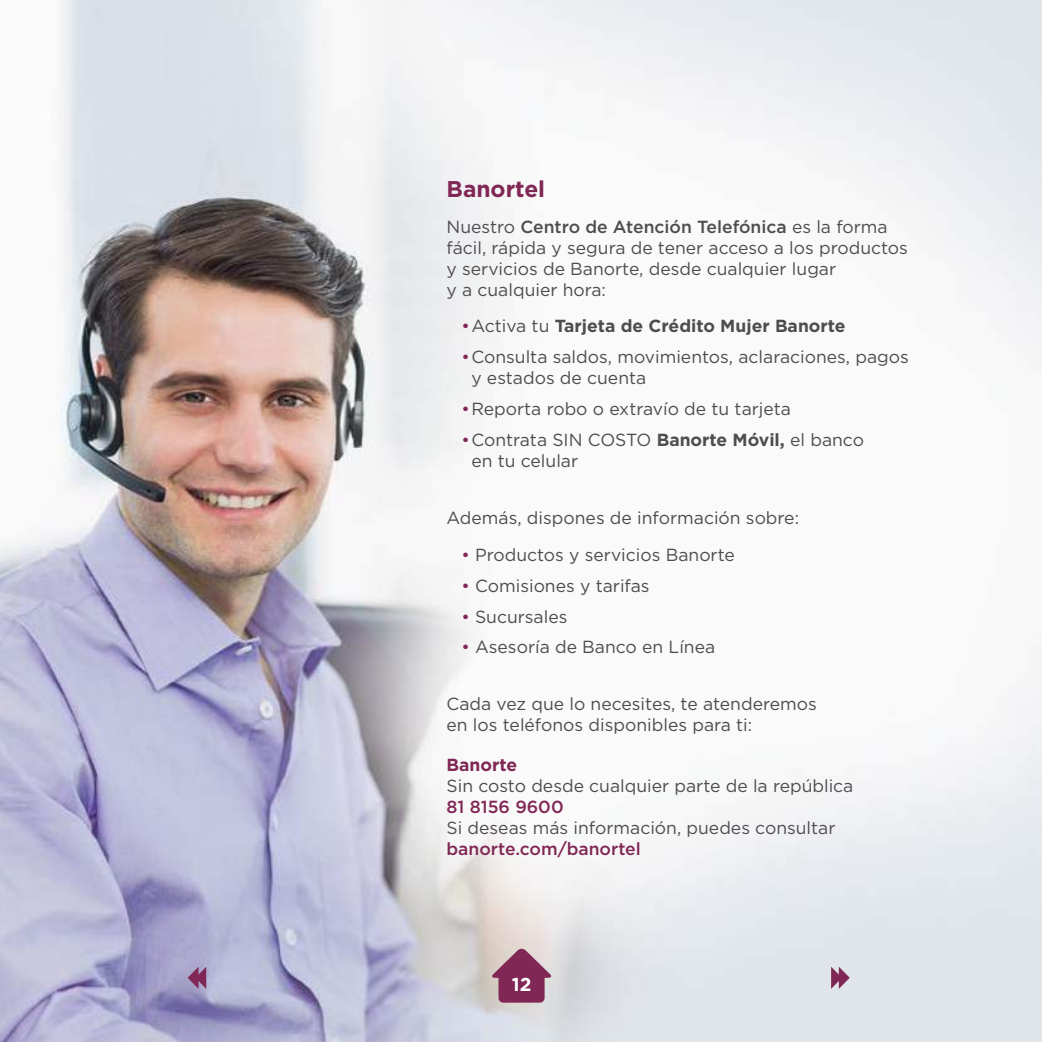
<style>
.page{position:relative;width:1042px;height:1042px;background:#fff}
.page>*{position:absolute;margin:0;border:0;box-sizing:border-box;transform-origin:0 0}
.t1{font:700 22.75px "Gotham";color:#802755}
.t2{font:700 18.72px "Gotham";color:#fff}
.t3{font:17.5px/21px "Gotham";color:#4d4d4f}
.t4{font:700 17.5px "Gotham";color:#4d4d4f}
.t5{font:500 17.5px "Gotham";color:#802755}
.t6{font:700 17.5px "Gotham";color:#802755}
.s1{font-weight:500}
.s2{font-weight:400;color:#802755}
.s3{font-weight:400}
.s4{color:#802755}
.s5{font-weight:700}
</style>
<div class="page">
<img style="left:0;top:0;width:1042px;height:1042px">
<svg style="left:188px;top:966px;width:18px;height:23px"></svg>
<svg style="left:831px;top:966px;width:19px;height:23px"></svg>
<svg style="left:492px;top:948px;width:59px;height:54px;background:#9f627f"></svg>
<h1 class="t1" style="left:446px;top:174px;width:100px">Banortel</h1>
<p class="t3" style="left:446px;top:216px;width:463px">Nuestro <span class="s1">Centro de Atención Telefónica</span> es la forma fácil, rápida y segura de tener acceso a los productos y servicios de Banorte, desde cualquier lugar<br>y a cualquier hora:</p>
<p class="t4" style="left:461px;top:315px;width:386px"><span class="s2">•</span><span class="s3">Activa tu</span> Tarjeta de Crédito Mujer Banorte</p>
<p class="t3" style="left:471px;top:346px;width:439px;text-indent:-10px"><span class="s4">•</span>Consulta saldos, movimientos, aclaraciones, pagos y estados de cuenta</p>
<p class="t3" style="left:461px;top:398px;width:331px"><span class="s4">•</span>Reporta robo o extravío de tu tarjeta</p>
<p class="t3" style="left:471px;top:429px;width:394px;text-indent:-10px"><span class="s4">•</span>Contrata SIN COSTO <span class="s5">Banorte Móvil,</span> el banco en tu celular</p>
<p class="t3" style="left:446px;top:507px;width:354px">Además, dispones de información sobre:</p>
<p class="t3" style="left:461px;top:543px;width:275px"><span class="s4">•</span> Productos y servicios Banorte</p>
<p class="t3" style="left:461px;top:574px;width:190px"><span class="s4">•</span> Comisiones y tarifas</p>
<p class="t3" style="left:461px;top:605px;width:107px"><span class="s4">•</span> Sucursales</p>
<p class="t3" style="left:461px;top:636px;width:255px"><span class="s4">•</span> Asesoría de Banco en Línea</p>
<p class="t3" style="left:446px;top:693px;width:372px">Cada vez que lo necesites, te atenderemos en los teléfonos disponibles para ti:</p>
<p class="t6" style="left:446px;top:753px;width:72px">Banorte</p>
<p class="t3" style="left:446px;top:775px;width:408px">Sin costo desde cualquier parte de la república</p>
<p class="t5" style="left:446px;top:795px;width:119px">81 8156 9600</p>
<p class="t3" style="left:446px;top:817px;width:390px">Si deseas más información, puedes consultar</p>
<p class="t5" style="left:446px;top:837px;width:196px">banorte.com/banortel</p>
<p class="t2" style="left:512px;top:971px;width:21px">12</p>
</div>
